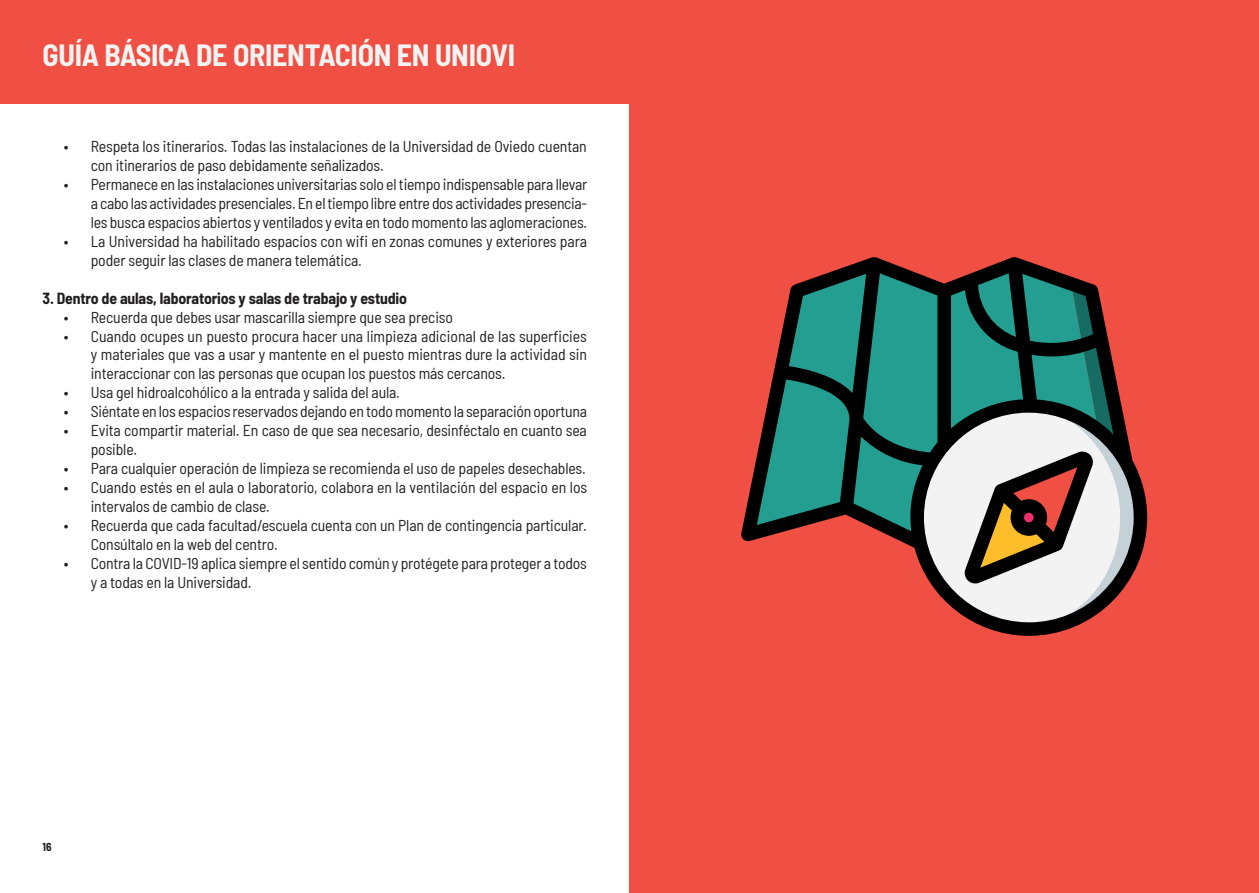
<style>
.page{position:relative;width:1259px;height:893px;background:#fff}
.page>*{position:absolute;margin:0;border:0;box-sizing:border-box;transform-origin:0 0}
.t1{font:700 semi-condensed 30px "Barlow";letter-spacing:-.01em;color:#f3f3f3}
.t2{font:semi-condensed 15.75px/19px "Barlow";letter-spacing:-.01em;color:#231f20}
.t3{font:700 semi-condensed 15.75px "Barlow";letter-spacing:-.01em;color:#231f20}
.t4{font:700 semi-condensed 11.25px "Barlow";color:#231f20}
</style>
<div class="page">
<div style="left:0;top:0;width:1259px;height:104px;background:#ef5043"></div>
<div style="left:629px;top:0;width:630px;height:893px;background:#ef5043"></div>
<svg style="left:741px;top:257px;width:406px;height:379px"></svg>
<svg style="left:964px;top:264px;width:165px;height:319px"></svg>
<h1 class="t1" style="left:43px;top:33px;width:474px">GUÍA BÁSICA DE ORIENTACIÓN EN UNIOVI</h1>
<p class="t2" style="left:91px;top:135px;width:497px;text-indent:-27px">• Respeta los itinerarios. Todas las instalaciones de la Universidad de Oviedo cuentan con itinerarios de paso debidamente señalizados.</p>
<p class="t2" style="left:91px;top:173px;width:498px;text-align:justify;text-indent:-27px">• Permanece en las instalaciones universitarias solo el tiempo indispensable para llevar a cabo las actividades presenciales. En el tiempo libre entre dos actividades presencia&shy;les busca espacios abiertos y ventilados y evita en todo momento las aglomeraciones.</p>
<p class="t2" style="left:91px;top:230px;width:498px;text-indent:-27px">• La Universidad ha habilitado espacios con wifi en zonas comunes y exteriores para poder seguir las clases de manera telemática.</p>
<p class="t3" style="left:43px;top:286px;width:366px">3. Dentro de aulas, laboratorios y salas de trabajo y estudio</p>
<p class="t2" style="left:64px;top:306px;width:391px">• Recuerda que debes usar mascarilla siempre que sea preciso</p>
<p class="t2" style="left:91px;top:325px;width:498px;text-align:justify;text-indent:-27px">• Cuando ocupes un puesto procura hacer una limpieza adicional de las superficies y materiales que vas a usar y mantente en el puesto mientras dure la actividad sin interaccionar con las personas que ocupan los puestos más cercanos.</p>
<p class="t2" style="left:64px;top:382px;width:338px">• Usa gel hidroalcohólico a la entrada y salida del aula.</p>
<p class="t2" style="left:64px;top:401px;width:525px">• Siéntate en los espacios reservados dejando en todo momento la separación oportuna</p>
<p class="t2" style="left:91px;top:420px;width:497px;text-indent:-27px">• Evita compartir material. En caso de que sea necesario, desinféctalo en cuanto sea posible.</p>
<p class="t2" style="left:64px;top:458px;width:523px">• Para cualquier operación de limpieza se recomienda el uso de papeles desechables.</p>
<p class="t2" style="left:91px;top:477px;width:498px;text-indent:-27px">• Cuando estés en el aula o laboratorio, colabora en la ventilación del espacio en los intervalos de cambio de clase.</p>
<p class="t2" style="left:91px;top:515px;width:497px;text-indent:-27px">• Recuerda que cada facultad/escuela cuenta con un Plan de contingencia particular.<br>Consúltalo en la web del centro.</p>
<p class="t2" style="left:91px;top:553px;width:497px;text-indent:-27px">• Contra la COVID-19 aplica siempre el sentido común y protégete para proteger a todos y a todas en la Universidad.</p>
<p class="t4" style="left:43px;top:838px;width:10px">16</p>
</div>
